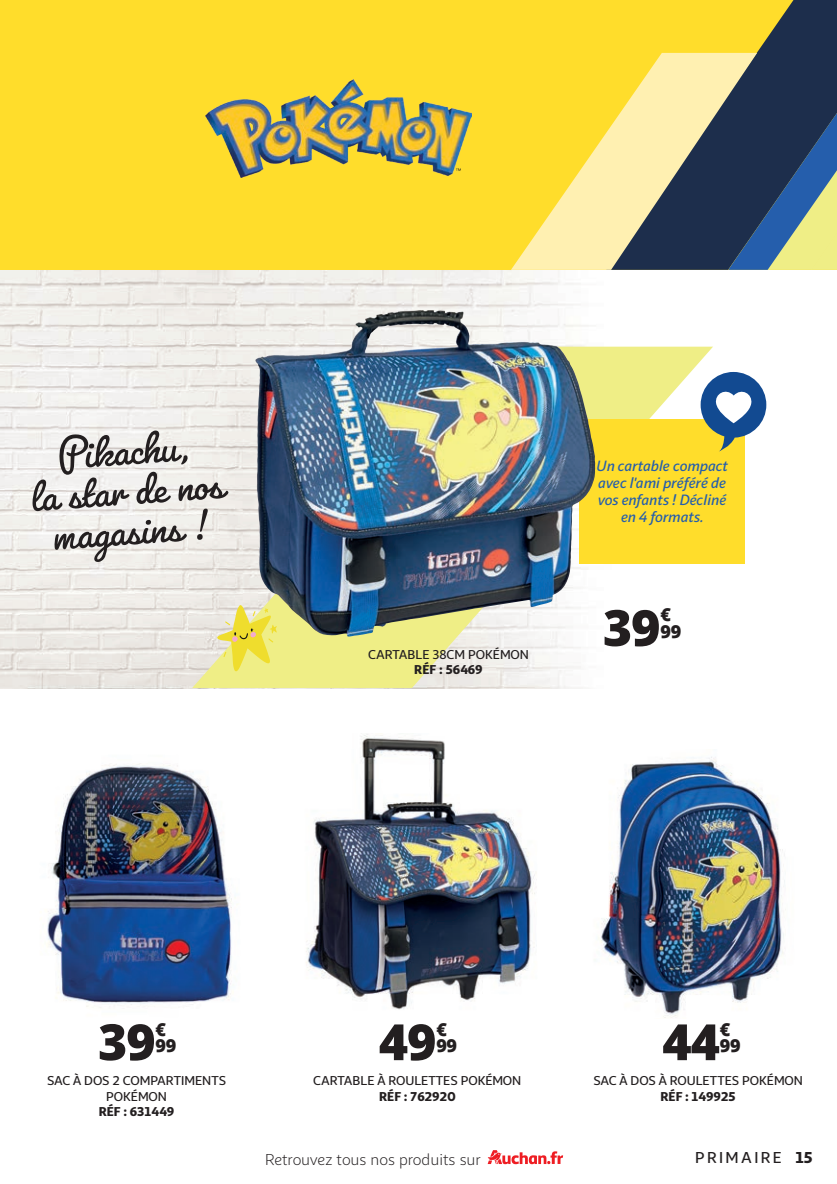
<style>
.page{position:relative;width:837px;height:1184px;background:#fff}
.page>*{position:absolute;margin:0;border:0;box-sizing:border-box;transform-origin:0 0}
.t1{font:800 50px "Open Sans";letter-spacing:-.02em;color:#231f20}
.t2{font:47.4px/40px "Pacifico";color:#231f20;text-align:center}
.t3{font:800 18px/16.4px "Open Sans";letter-spacing:-.02em;color:#231f20}
.t4{font:16px "Sana Sans Alt";color:#231f20}
.t5{font:500 16px "Sana Sans Alt";letter-spacing:.15em;color:#231f20}
.t6{font:900 16px "Sana Sans Alt";color:#231f20}
.t7{font:italic 500 15px/17px "Sana Sans Alt";letter-spacing:-.005em;color:#255eac;text-align:center}
.t8{font:500 13px/15.6px "Sana Sans Alt";color:#231f20;text-align:center}
.t9{font:900 13px "Sana Sans Alt";letter-spacing:-.005em;color:#231f20}
</style>
<div class="page">
<img style="left:0;top:270px;width:589px;height:418px">
<img style="left:192px;top:346px;width:521px;height:342px">
<div style="left:0;top:0;width:837px;height:270px;background:#ffdd2b"></div>
<svg style="left:487px;top:1150px;width:76px;height:14px"></svg>
<div style="left:579px;top:419px;width:165px;height:144px;background:#ffdd2b"></div>
<img style="left:255px;top:310px;width:161px;height:325px">
<img style="left:306px;top:734px;width:229px;height:276px">
<img style="left:598px;top:757px;width:187px;height:261px">
<svg style="left:700px;top:372px;width:66px;height:79px"></svg>
<img style="left:205px;top:80px;width:267px;height:98px">
<svg style="left:217px;top:605px;width:60px;height:66px;background:#ece377"></svg>
<svg style="left:662px;top:0;width:175px;height:70px"></svg>
<svg style="left:511px;top:53px;width:246px;height:217px"></svg>
<svg style="left:728px;top:70px;width:109px;height:200px;background:#435a6c"></svg>
<img style="left:47px;top:763px;width:185px;height:245px">
<h2 class="t2" style="left:25px;top:435px;width:194px;rotate:-4deg">Pikachu,<br>la star de nos magasins !</h2>
<p class="t8" style="left:368px;top:645px;width:162px">CARTABLE 38CM POKÉMON</p>
<p class="t9" style="left:414px;top:659px;width:70px">RÉF : 56469</p>
<p class="t7" style="left:596px;top:456px;width:133px">Un cartable compact avec l'ami préféré de vos enfants ! Décliné en 4 formats.</p>
<h1 class="t1" style="left:603px;top:589px;width:59px">39</h1>
<h3 class="t3" style="left:660px;top:605px;width:22px">€<br>99</h3>
<h1 class="t1" style="left:98px;top:1003px;width:59px">39</h1>
<h3 class="t3" style="left:156px;top:1019px;width:22px">€<br>99</h3>
<p class="t8" style="left:47px;top:1072px;width:180px">SAC À DOS 2 COMPARTIMENTS<br>POKÉMON</p>
<p class="t9" style="left:99px;top:1101px;width:77px">RÉF : 631449</p>
<h3 class="t3" style="left:436px;top:1019px;width:22px">€<br>99</h3>
<h1 class="t1" style="left:379px;top:1003px;width:59px">49</h1>
<h1 class="t1" style="left:662px;top:1003px;width:59px">44</h1>
<h3 class="t3" style="left:720px;top:1019px;width:12px">€</h3>
<h3 class="t3" style="left:720px;top:1036px;width:22px">99</h3>
<p class="t8" style="left:313px;top:1072px;width:210px">CARTABLE À ROULETTES POKÉMON</p>
<p class="t9" style="left:379px;top:1086px;width:78px">RÉF : 762920</p>
<p class="t8" style="left:593px;top:1072px;width:211px">SAC À DOS À ROULETTES POKÉMON</p>
<p class="t9" style="left:660px;top:1086px;width:77px">RÉF : 149925</p>
<p class="t5" style="left:695px;top:1144px;width:88px">PRIMAIRE</p>
<p class="t4" style="left:265px;top:1147px;width:217px">Retrouvez tous nos produits sur</p>
<p class="t6" style="left:795px;top:1144px;width:19px">15</p>
</div>
